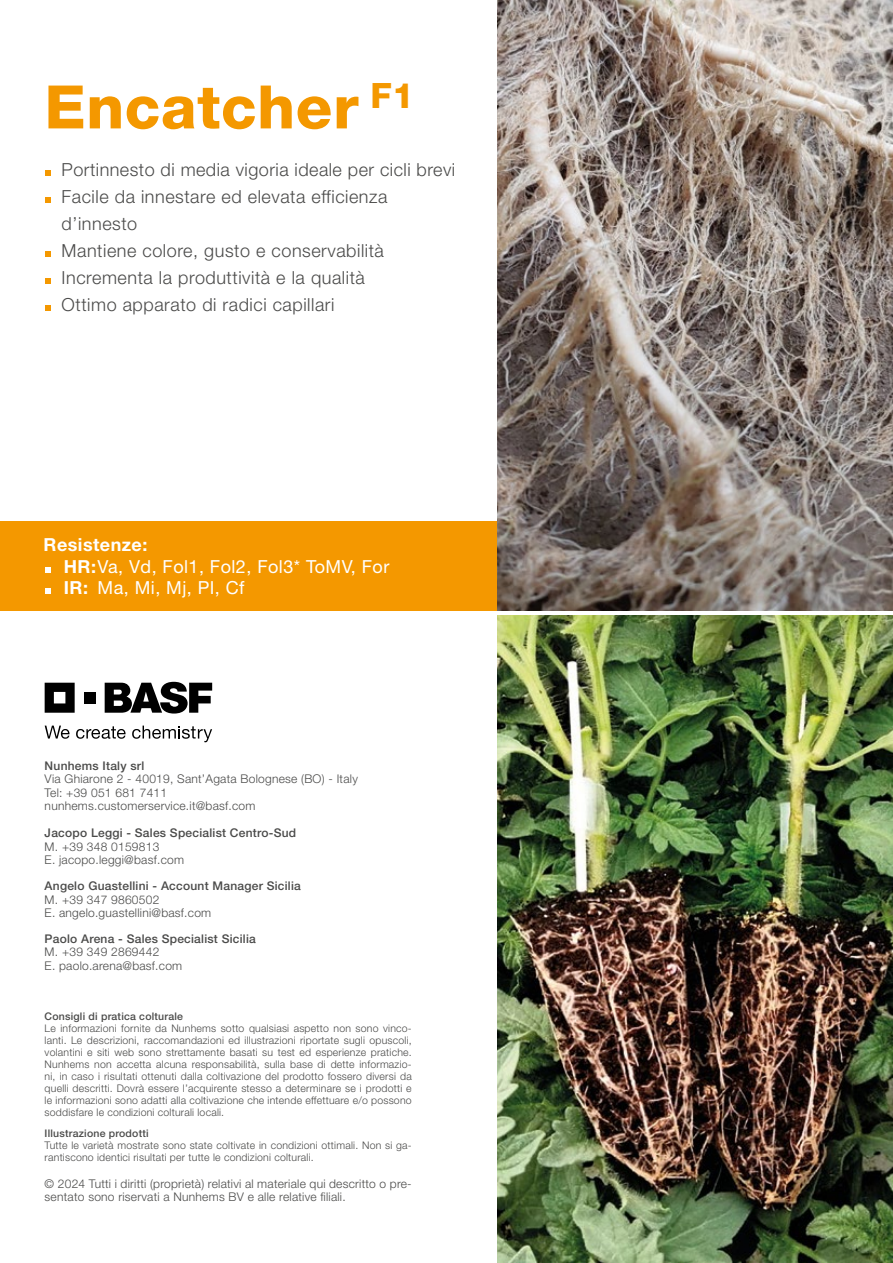
<style>
.page{position:relative;width:893px;height:1263px;background:#fff}
.page>*{position:absolute;margin:0;border:0;box-sizing:border-box;transform-origin:0 0}
.t1{font:800 60px "Helvetica Neue";letter-spacing:.01em;color:#f49800}
.t2{font:300 18px/27px "Helvetica Neue";letter-spacing:.03em;color:#4a4a49}
.t3{font:18px/21.6px "Helvetica Neue";letter-spacing:.025em;color:#fff}
.t4{font:300 12px/13.5px "Helvetica Neue";letter-spacing:.02em;color:#4a4a49}
.t5{font:12px "Helvetica Neue LT 65 Md";letter-spacing:.02em;color:#4a4a49}
.t6{font:300 10.5px/12px "Helvetica Neue";letter-spacing:.02em;color:#4a4a49;text-align:justify}
.t7{font:10.5px "Helvetica Neue LT 65 Md";letter-spacing:.02em;color:#4a4a49}
.s1{font-weight:700}
</style>
<div class="page">
<div style="left:0;top:521px;width:595px;height:90px;background:#f49800"></div>
<svg style="left:45px;top:567px;width:6px;height:5px"></svg>
<svg style="left:45px;top:588px;width:6px;height:6px"></svg>
<svg style="left:45px;top:170px;width:6px;height:6px"></svg>
<svg style="left:45px;top:197px;width:6px;height:6px"></svg>
<svg style="left:45px;top:251px;width:6px;height:6px"></svg>
<svg style="left:45px;top:278px;width:6px;height:6px"></svg>
<svg style="left:45px;top:305px;width:6px;height:6px"></svg>
<img style="left:498px;top:0;width:395px;height:611px">
<img style="left:498px;top:615px;width:395px;height:648px">
<svg style="left:45px;top:683px;width:30px;height:30px"></svg>
<div style="left:84px;top:692px;width:11px;height:11px;background:#000"></div>
<svg style="left:105px;top:682px;width:107px;height:31px"></svg>
<svg style="left:45px;top:726px;width:25px;height:13px"></svg>
<svg style="left:76px;top:726px;width:50px;height:13px"></svg>
<svg style="left:132px;top:726px;width:80px;height:16px"></svg>
<h1 class="t1" style="left:45px;top:71px;width:371px">Encatcher <sup>F1</sup></h1>
<h2 class="t2" style="left:62px;top:156px;width:395px">Portinnesto di media vigoria ideale per cicli brevi Facile da innestare ed elevata efficienza d’innesto<br>Mantiene colore, gusto e conservabilità Incrementa la produttività e la qualità<br>Ottimo apparato di radici capillari</h2>
<h2 class="t3" style="left:64px;top:535px;width:327px;text-indent:-20px"><span class="s1">Resistenze:<br>HR:</span>Va, Vd, Fol1, Fol2, Fol3* ToMV, For<br><span class="s1">IR:</span> Ma, Mi, Mj, PI, Cf</h2>
<p class="t5" style="left:45px;top:758px;width:101px">Nunhems Italy srl</p>
<p class="t4" style="left:45px;top:772px;width:315px">Via Ghiarone 2 - 40019, Sant’Agata Bolognese (BO) - Italy<br>Tel: +39 051 681 7411 nunhems.customerservice.it@basf.com</p>
<p class="t5" style="left:45px;top:826px;width:253px">Jacopo Leggi - Sales Specialist Centro-Sud</p>
<p class="t4" style="left:45px;top:839px;width:141px">M. +39 348 0159813<br>E. jacopo.leggi@basf.com</p>
<p class="t5" style="left:45px;top:879px;width:258px">Angelo Guastellini - Account Manager Sicilia</p>
<p class="t4" style="left:45px;top:892px;width:168px">M. +39 347 9860502<br>E. angelo.guastellini@basf.com</p>
<p class="t5" style="left:45px;top:931px;width:213px">Paolo Arena - Sales Specialist Sicilia</p>
<p class="t4" style="left:45px;top:945px;width:139px">M. +39 349 2869442<br>E. paolo.arena@basf.com</p>
<p class="t7" style="left:45px;top:1010px;width:140px">Consigli di pratica colturale</p>
<p class="t6" style="left:45px;top:1022px;width:369px">Le informazioni fornite da Nunhems sotto qualsiasi aspetto non sono vinco&shy;lanti. Le descrizioni, raccomandazioni ed illustrazioni riportate sugli opuscoli, volantini e siti web sono strettamente basati su test ed esperienze pratiche.<br>Nunhems non accetta alcuna responsabilità, sulla base di dette informazio&shy;ni, in caso i risultati ottenuti dalla coltivazione del prodotto fossero diversi da quelli descritti. Dovrà essere l’acquirente stesso a determinare se i prodotti e le informazioni sono adatti alla coltivazione che intende effettuare e/o possono soddisfare le condizioni colturali locali.</p>
<p class="t7" style="left:45px;top:1127px;width:106px">Illustrazione prodotti</p>
<p class="t6" style="left:45px;top:1139px;width:369px">Tutte le varietà mostrate sono state coltivate in condizioni ottimali. Non si ga&shy;rantiscono identici risultati per tutte le condizioni colturali.</p>
<p class="t4" style="left:45px;top:1176px;width:369px">© 2024 Tutti i diritti (proprietà) relativi al materiale qui descritto o pre&shy;sentato sono riservati a Nunhems BV e alle relative filiali.</p>
</div>
